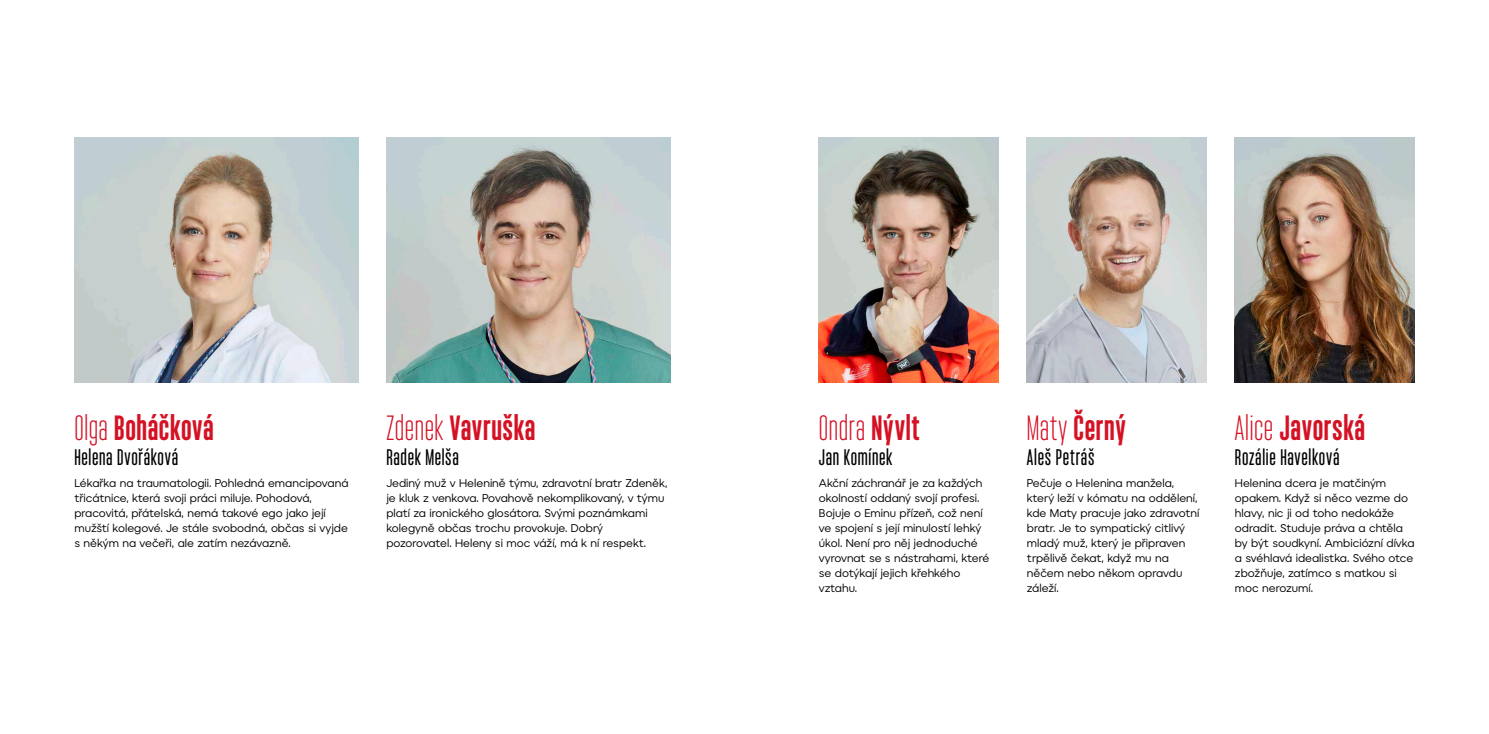
<style>
.page{position:relative;width:1489px;height:734px;background:#fff}
.page>*{position:absolute;margin:0;border:0;box-sizing:border-box;transform-origin:0 0}
.t1{font:100 35px "Monopol";letter-spacing:.015em;color:#d51124}
.t2{font:300 35px "Monopol";letter-spacing:.015em;color:#d51124}
.t3{font:500 22.5px "Monopol";letter-spacing:.03em;color:#000}
.t4{font:11.25px/15px "Organica R";color:#000}
.s1{font-weight:300}
.s2{font-weight:100}
</style>
<div class="page">
<img style="left:819px;top:138px;width:179px;height:245px">
<img style="left:1026px;top:138px;width:180px;height:245px">
<img style="left:1234px;top:138px;width:180px;height:245px">
<img style="left:74px;top:138px;width:284px;height:245px">
<img style="left:386px;top:138px;width:284px;height:245px">
<h1 class="t1" style="left:74px;top:409px;width:141px"><span class="s1">Olga</span> Boháčková</h1>
<h2 class="t3" style="left:74px;top:445px;width:105px">Helena Dvořáková</h2>
<p class="t4" style="left:74px;top:475px;width:275px">Lékařka na traumatologii. Pohledná emancipovaná třicátnice, která svoji práci miluje. Pohodová, pracovitá, přátelská, nemá takové ego jako její mužští kolegové. Je stále svobodná, občas si vyjde s někým na večeři, ale zatím nezávazně.</p>
<h1 class="t1" style="left:386px;top:409px;width:150px"><span class="s1">Zdenek</span> Vavruška</h1>
<h2 class="t3" style="left:386px;top:445px;width:74px">Radek Melša</h2>
<p class="t4" style="left:386px;top:475px;width:282px">Jediný muž v Helenině týmu, zdravotní bratr Zdeněk, je kluk z venkova. Povahově nekomplikovaný, v týmu platí za ironického glosátora. Svými poznámkami kolegyně občas trochu provokuje. Dobrý pozorovatel. Heleny si moc váží, má k ní respekt.</p>
<h1 class="t2" style="left:819px;top:410px;width:102px">Ondra <span class="s2">Nývlt</span></h1>
<h2 class="t3" style="left:819px;top:445px;width:75px">Jan Komínek</h2>
<p class="t4" style="left:819px;top:475px;width:172px">Akční záchranář je za každých okolností oddaný svojí profesi.<br>Bojuje o Eminu přízeň, což není ve spojení s její minulostí lehký úkol. Není pro něj jednoduché vyrovnat se s nástrahami, které se dotýkají jejich křehkého vztahu.</p>
<h1 class="t1" style="left:1026px;top:409px;width:100px"><span class="s1">Maty</span> Černý</h1>
<h2 class="t3" style="left:1026px;top:445px;width:69px">Aleš Petráš</h2>
<p class="t4" style="left:1026px;top:475px;width:174px">Pečuje o Helenina manžela, který leží v kómatu na oddělení, kde Maty pracuje jako zdravotní bratr. Je to sympatický citlivý mladý muž, který je připraven trpělivě čekat, když mu na něčem nebo někom opravdu záleží.</p>
<h1 class="t1" style="left:1234px;top:409px;width:132px"><span class="s1">Alice</span> Javorská</h1>
<h2 class="t3" style="left:1234px;top:445px;width:106px">Rozálie Havelková</h2>
<p class="t4" style="left:1234px;top:475px;width:181px">Helenina dcera je matčiným opakem. Když si něco vezme do hlavy, nic ji od toho nedokáže odradit. Studuje práva a chtěla by být soudkyní. Ambiciózní dívka a svéhlavá idealistka. Svého otce zbožňuje, zatímco s matkou si moc nerozumí.</p>
</div>
